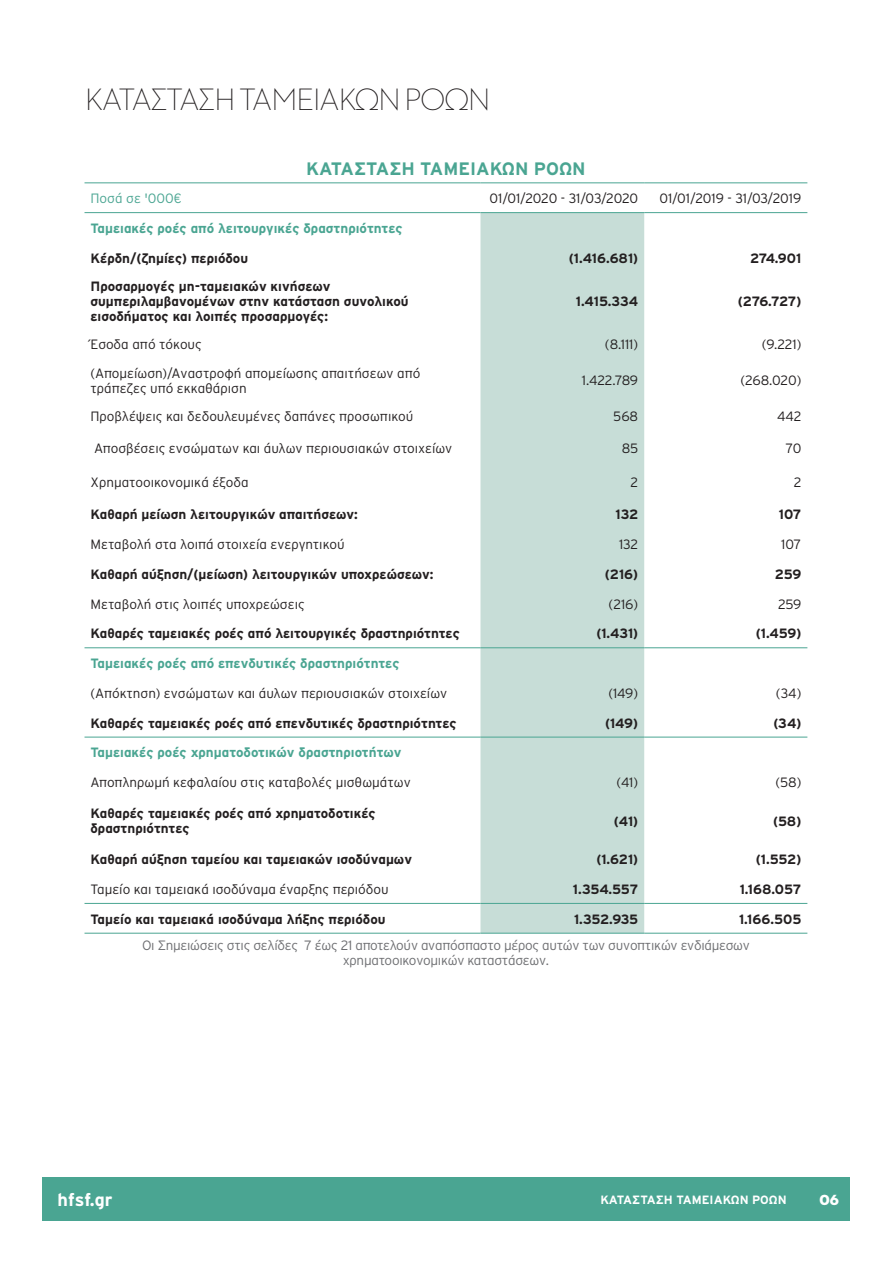
<style>
.page{position:relative;width:893px;height:1263px;background:#fff}
.page>*{position:absolute;margin:0;border:0;box-sizing:border-box;transform-origin:0 0}
.SECOND_TITLE{font:300 31.5px "Neutraface Two Disp Greek";letter-spacing:-.03em;color:#231f20}
.t1{font:700 18px "Interstate GR";color:#4aa592}
.t2{font:700 18px "Interstate GR";color:#fff}
.t3{font:15px "Neutraface Two Disp Greek Titl";color:#fff}
.t4{font:700 13.5px/15px "Interstate GR";color:#231f20}
.SECOND_TITLE-2{font:300 13.5px/15px "Interstate GR";color:#231f20}
.t5{font:700 13.5px "Interstate GR";color:#4aa592}
.SECOND_TITLE-3{font:300 13.5px/15px "Interstate GR";letter-spacing:-.02em;color:#6c6d70;text-align:center}
.SECOND_TITLE-4{font:300 13.5px "Interstate GR";letter-spacing:-.02em;color:#231f20}
.t6{font:300 13.5px "Interstate GR";color:#4aa592}
.t7{font:700 12px "Interstate GR";color:#fff}
</style>
<div class="page">
<div style="left:43px;top:1177px;width:807px;height:43px;background:#4aa592"></div>
<div style="left:480px;top:213px;width:164px;height:720px;background:#c7ddd7"></div>
<hr style="left:85px;top:182px;width:395px;height:1px;background:#4aa592">
<hr style="left:480px;top:182px;width:164px;height:1px;background:#4aa592">
<hr style="left:644px;top:182px;width:163px;height:1px;background:#4aa592">
<hr style="left:85px;top:212px;width:395px;height:1px;background:#4aa592">
<hr style="left:480px;top:212px;width:164px;height:1px;background:#4aa592">
<hr style="left:644px;top:212px;width:163px;height:1px;background:#4aa592">
<hr style="left:85px;top:737px;width:395px;height:1px;background:#4aa592">
<hr style="left:480px;top:737px;width:164px;height:1px;background:#4aa592">
<hr style="left:644px;top:737px;width:163px;height:1px;background:#4aa592">
<hr style="left:85px;top:933px;width:395px;height:1px;background:#4aa592">
<hr style="left:480px;top:933px;width:164px;height:1px;background:#4aa592">
<hr style="left:644px;top:933px;width:163px;height:1px;background:#4aa592">
<hr style="left:85px;top:647px;width:395px;height:1px;background:#4aa592">
<hr style="left:480px;top:647px;width:164px;height:1px;background:#4aa592">
<hr style="left:644px;top:647px;width:163px;height:1px;background:#4aa592">
<hr style="left:85px;top:903px;width:395px;height:1px;background:#4aa592">
<hr style="left:480px;top:903px;width:164px;height:1px;background:#4aa592">
<hr style="left:644px;top:903px;width:163px;height:1px;background:#4aa592">
<p class="SECOND_TITLE" style="left:85px;top:82px;width:407px">ΚΑΤΆΣΤΑΣΗ ΤΑΜΕΙΑΚΏΝ ΡΟΏΝ</p>
<p class="t1" style="left:306px;top:159px;width:281px">ΚΑΤΆΣΤΑΣΗ ΤΑΜΕΙΑΚΏΝ ΡΟΏΝ</p>
<p class="t6" style="left:91px;top:191px;width:93px">Ποσά σε '000€</p>
<p class="SECOND_TITLE-4" style="left:489px;top:191px;width:150px">01/01/2020 - 31/03/2020</p>
<p class="SECOND_TITLE-2" style="left:659px;top:191px;width:143px">01/01/2019 - 31/03/2019</p>
<p class="t5" style="left:91px;top:221px;width:314px">Ταμειακές ροές από λειτουργικές δραστηριότητες</p>
<p class="t4" style="left:91px;top:250px;width:159px">Κέρδη/(ζημίες) περιόδου</p>
<p class="t4" style="left:569px;top:250px;width:71px">(1.416.681)</p>
<p class="t4" style="left:750px;top:250px;width:53px">274.901</p>
<p class="t4" style="left:91px;top:279px;width:320px">Προσαρμογές μη-ταμειακών κινήσεων συμπεριλαμβανομένων στην κατάσταση συνολικού εισοδήματος και λοιπές προσαρμογές:</p>
<p class="t4" style="left:576px;top:294px;width:64px">1.415.334</p>
<p class="t4" style="left:738px;top:294px;width:65px">(276.727)</p>
<p class="SECOND_TITLE-2" style="left:91px;top:337px;width:113px">Έσοδα από τόκους</p>
<p class="SECOND_TITLE-2" style="left:605px;top:337px;width:35px">(8.111)</p>
<p class="SECOND_TITLE-2" style="left:762px;top:337px;width:41px">(9.221)</p>
<p class="SECOND_TITLE-2" style="left:91px;top:365px;width:331px">(Απομείωση)/Aναστροφή απομείωσης απαιτήσεων από τράπεζες υπό εκκαθάριση</p>
<p class="SECOND_TITLE-2" style="left:582px;top:373px;width:58px">1.422.789</p>
<p class="SECOND_TITLE-2" style="left:740px;top:373px;width:62px">(268.020)</p>
<p class="SECOND_TITLE-2" style="left:91px;top:409px;width:324px">Προβλέψεις και δεδουλευμένες δαπάνες προσωπικού</p>
<p class="SECOND_TITLE-2" style="left:613px;top:409px;width:27px">568</p>
<p class="SECOND_TITLE-2" style="left:777px;top:409px;width:26px">442</p>
<p class="SECOND_TITLE-2" style="left:94px;top:441px;width:360px">Αποσβέσεις ενσώματων και άυλων περιουσιακών στοιχείων</p>
<p class="SECOND_TITLE-2" style="left:622px;top:441px;width:18px">85</p>
<p class="SECOND_TITLE-2" style="left:786px;top:441px;width:17px">70</p>
<p class="SECOND_TITLE-2" style="left:91px;top:475px;width:160px">Χρηματοοικονομικά έξοδα</p>
<p class="SECOND_TITLE-2" style="left:630px;top:475px;width:9px">2</p>
<p class="SECOND_TITLE-2" style="left:794px;top:475px;width:9px">2</p>
<p class="t4" style="left:91px;top:507px;width:269px">Καθαρή μείωση λειτουργικών απαιτήσεων:</p>
<p class="t4" style="left:616px;top:507px;width:24px">132</p>
<p class="t4" style="left:779px;top:507px;width:24px">107</p>
<p class="SECOND_TITLE-2" style="left:91px;top:537px;width:256px">Μεταβολή στα λοιπά στοιχεία ενεργητικού</p>
<p class="SECOND_TITLE-2" style="left:619px;top:537px;width:21px">132</p>
<p class="SECOND_TITLE-2" style="left:781px;top:537px;width:22px">107</p>
<p class="t4" style="left:91px;top:566px;width:345px">Καθαρή αύξηση/(μείωση) λειτουργικών υποχρεώσεων:</p>
<p class="t4" style="left:605px;top:566px;width:35px">(216)</p>
<p class="t4" style="left:775px;top:566px;width:28px">259</p>
<p class="SECOND_TITLE-2" style="left:91px;top:596px;width:216px">Μεταβολή στις λοιπές υποχρεώσεις</p>
<p class="SECOND_TITLE-2" style="left:609px;top:596px;width:31px">(216)</p>
<p class="SECOND_TITLE-2" style="left:778px;top:596px;width:25px">259</p>
<p class="t4" style="left:91px;top:626px;width:371px">Καθαρές ταμειακές ροές από λειτουργικές δραστηριότητες</p>
<p class="t4" style="left:596px;top:626px;width:43px">(1.431)</p>
<p class="t4" style="left:756px;top:626px;width:47px">(1.459)</p>
<p class="t5" style="left:91px;top:656px;width:311px">Ταμειακές ροές από επενδυτικές δραστηριότητες</p>
<p class="SECOND_TITLE-2" style="left:91px;top:685px;width:358px">(Απόκτηση) ενσώματων και άυλων περιουσιακών στοιχείων</p>
<p class="SECOND_TITLE-2" style="left:608px;top:685px;width:31px">(149)</p>
<p class="SECOND_TITLE-2" style="left:776px;top:685px;width:27px">(34)</p>
<p class="t4" style="left:91px;top:715px;width:368px">Καθαρές ταμειακές ροές από επενδυτικές δραστηριότητες</p>
<p class="t4" style="left:605px;top:715px;width:35px">(149)</p>
<p class="t4" style="left:773px;top:715px;width:30px">(34)</p>
<p class="t5" style="left:91px;top:745px;width:313px">Ταμειακές ροές χρηματοδοτικών δραστηριοτήτων</p>
<p class="SECOND_TITLE-2" style="left:91px;top:775px;width:322px">Αποπληρωμή κεφαλαίου στις καταβολές μισθωμάτων</p>
<p class="SECOND_TITLE-2" style="left:616px;top:775px;width:23px">(41)</p>
<p class="SECOND_TITLE-2" style="left:775px;top:775px;width:27px">(58)</p>
<p class="t4" style="left:91px;top:806px;width:287px">Καθαρές ταμειακές ροές από χρηματοδοτικές δραστηριότητες</p>
<p class="t4" style="left:614px;top:813px;width:26px">(41)</p>
<p class="t4" style="left:773px;top:813px;width:30px">(58)</p>
<p class="t4" style="left:91px;top:852px;width:323px">Καθαρή αύξηση ταμείου και ταμειακών ισοδύναμων</p>
<p class="t4" style="left:596px;top:852px;width:43px">(1.621)</p>
<p class="t4" style="left:756px;top:852px;width:47px">(1.552)</p>
<p class="SECOND_TITLE-2" style="left:91px;top:881px;width:300px">Ταμείο και ταμειακά ισοδύναμα έναρξης περιόδου</p>
<p class="t4" style="left:573px;top:881px;width:67px">1.354.557</p>
<p class="t4" style="left:740px;top:881px;width:63px">1.168.057</p>
<p class="t4" style="left:91px;top:911px;width:297px">Ταμείο και ταμειακά ισοδύναμα λήξης περιόδου</p>
<p class="t4" style="left:574px;top:911px;width:66px">1.352.935</p>
<p class="t4" style="left:739px;top:911px;width:64px">1.166.505</p>
<p class="SECOND_TITLE-3" style="left:142px;top:938px;width:609px">Οι Σημειώσεις στις σελίδες 7 έως 21 αποτελούν αναπόσπαστο μέρος αυτών των συνοπτικών ενδιάμεσων χρηματοοικονομικών καταστάσεων.</p>
<h2 class="t2" style="left:58px;top:1190px;width:57px">hfsf.gr</h2>
<p class="t3" style="left:819px;top:1190px;width:21px">06</p>
<p class="t7" style="left:600px;top:1193px;width:188px">ΚΑΤΆΣΤΑΣΗ ΤΑΜΕΙΑΚΏΝ ΡΟΏΝ</p>
</div>
